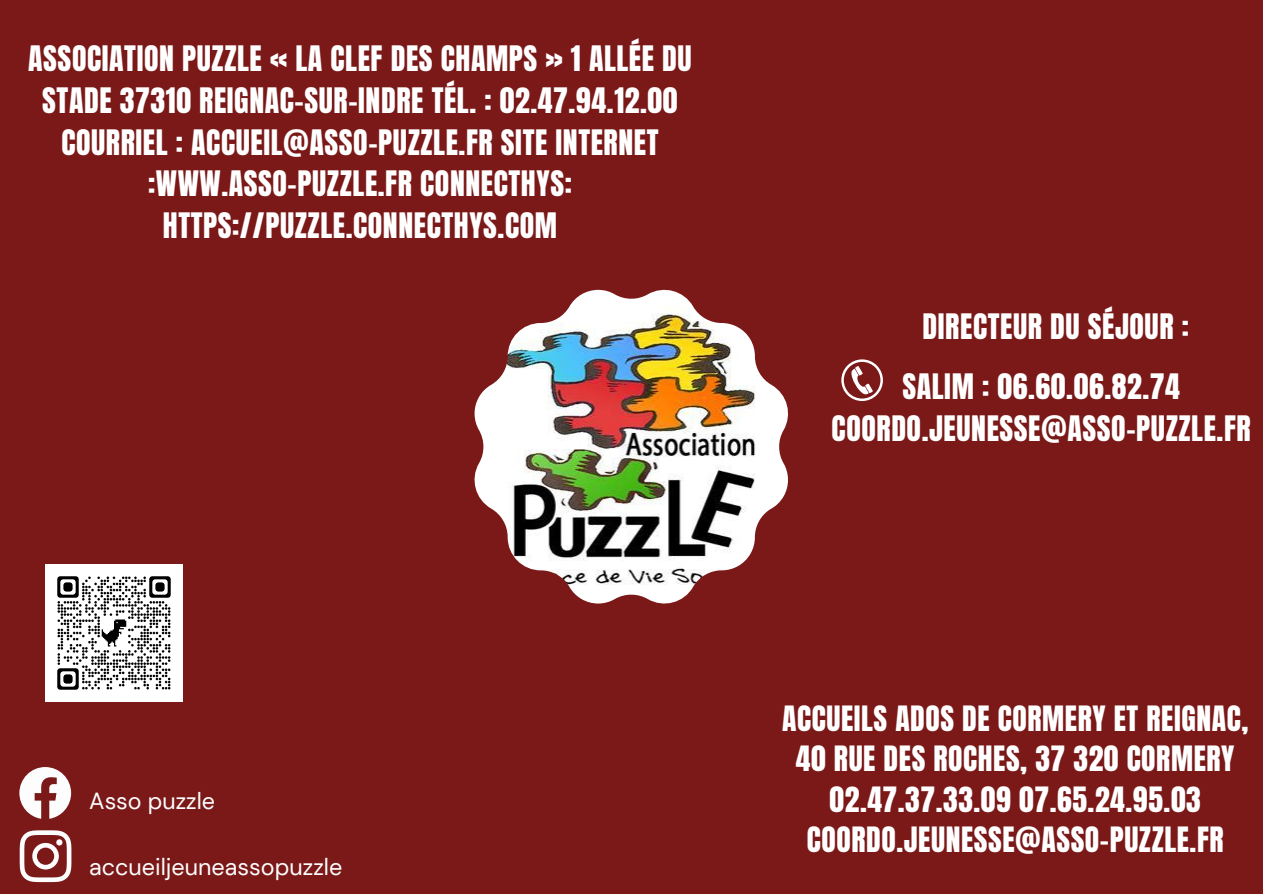
<style>
.page{position:relative;width:1263px;height:894px;background:#fff}
.page>*{position:absolute;margin:0;border:0;box-sizing:border-box;transform-origin:0 0}
.t1{font:29.85px/41.5px "Anton";letter-spacing:.02em;color:#fff;text-align:center}
.t2{font:29.7px/40.5px "Anton";letter-spacing:.02em;color:#fff;text-align:center}
.t3{font:23.4px "DM Sans";color:#fdfdfd}
.t4{font:23.25px "DM Sans";color:#fdfdfd}
</style>
<div class="page">
<div style="left:0;top:0;width:1263px;height:893px;background:#7b1919"></div>
<img style="left:475px;top:290px;width:313px;height:313px">
<svg style="left:19px;top:767px;width:52px;height:51px"></svg>
<svg style="left:20px;top:830px;width:51px;height:51px"></svg>
<svg style="left:841px;top:359px;width:42px;height:42px"></svg>
<img style="left:45px;top:564px;width:138px;height:137px">
<p class="t1" style="left:28px;top:38px;width:665px">ASSOCIATION PUZZLE « LA CLEF DES CHAMPS » 1 ALLÉE DU STADE 37310 REIGNAC-SUR-INDRE TÉL. : 02.47.94.12.00<br>COURRIEL : ACCUEIL@ASSO-PUZZLE.FR SITE INTERNET :WWW.ASSO-PUZZLE.FR CONNECTHYS:<br>HTTPS://PUZZLE.CONNECTHYS.COM</p>
<p class="t1" style="left:923px;top:306px;width:268px">DIRECTEUR DU SÉJOUR :</p>
<p class="t1" style="left:902px;top:366px;width:279px">SALIM : 06.60.06.82.74</p>
<p class="t1" style="left:832px;top:407px;width:421px">COORDO.JEUNESSE@ASSO-PUZZLE.FR</p>
<p class="t4" style="left:89px;top:786px;width:127px">Asso puzzle</p>
<p class="t3" style="left:89px;top:852px;width:255px">accueiljeuneassopuzzle</p>
<p class="t2" style="left:782px;top:698px;width:468px">ACCUEILS ADOS DE CORMERY ET REIGNAC, 40 RUE DES ROCHES, 37 320 CORMERY 02.47.37.33.09 07.65.24.95.03<br>COORDO.JEUNESSE@ASSO-PUZZLE.FR</p>
</div>
